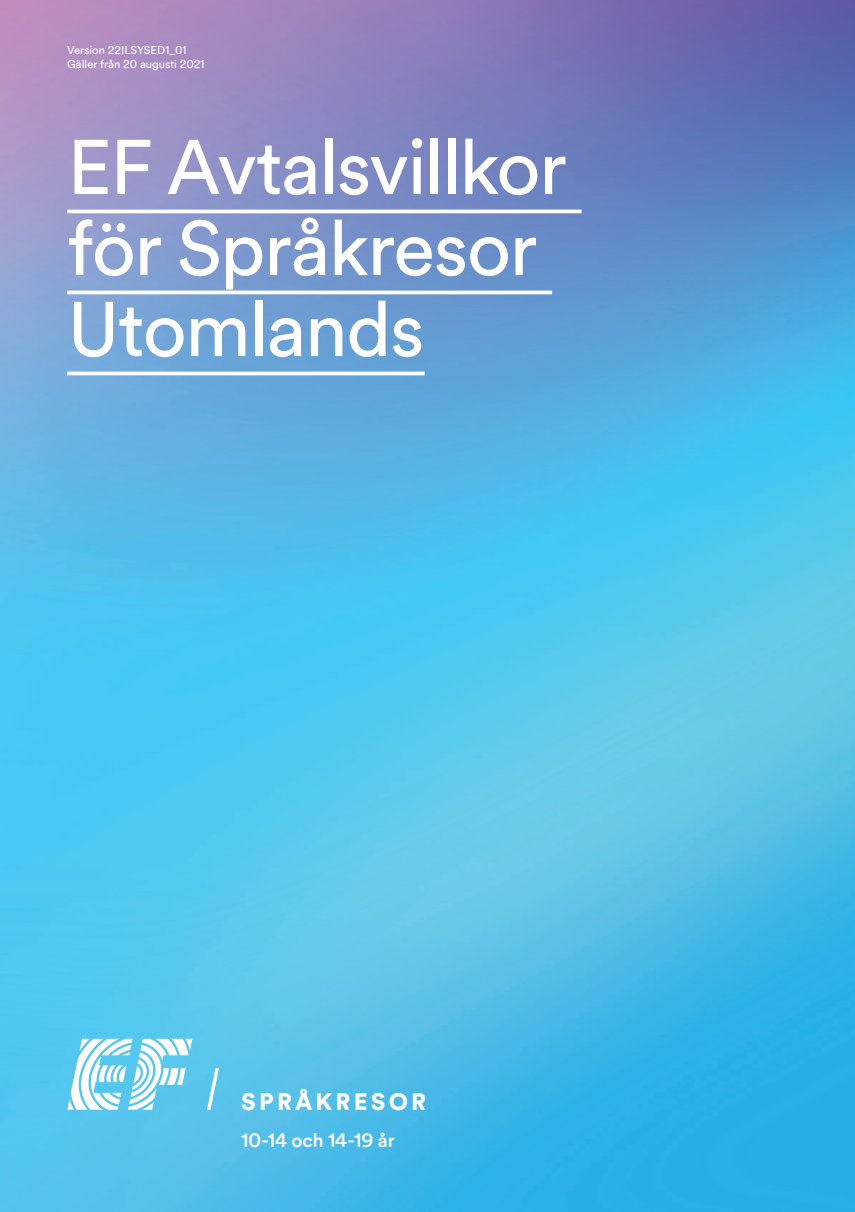
<style>
.page{position:relative;width:855px;height:1212px;background:#fff}
.page>*{position:absolute;margin:0;border:0;box-sizing:border-box;transform-origin:0 0}
._22_S_Heading_1{font:76.5px/81px "EF Circular";letter-spacing:-.02em;color:#fff}
._22_Logo_lock_up{font:900 23.7px "EF Circular";letter-spacing:.135em;color:#fff}
._22_Logo_age{font:500 19.05px "EF Circular";letter-spacing:-.01em;color:#fff}
._20_S_Body_Text{font:11.25px/13.5px "EF Circular";color:#fff}
</style>
<div class="page">
<img style="left:0;top:0;width:855px;height:1212px">
<hr style="left:67px;top:210px;width:514px;height:3px;background:#fff">
<hr style="left:67px;top:291px;width:485px;height:3px;background:#fff">
<hr style="left:67px;top:372px;width:357px;height:3px;background:#fff">
<svg style="left:207px;top:1068px;width:12px;height:42px"></svg>
<svg style="left:67px;top:1039px;width:125px;height:71px"></svg>
<p class="_20_S_Body_Text" style="left:67px;top:43px;width:139px">Version 22ILSYSED1_01<br>Gäller från 20 augusti 2021</p>
<p class="_22_S_Heading_1" style="left:67px;top:123px;width:501px">EF Avtalsvillkor för Språkresor<br>Utomlands</p>
<p class="_22_Logo_lock_up" style="left:241px;top:1085px;width:186px">SPRÅKRESOR</p>
<p class="_22_Logo_age" style="left:241px;top:1127px;width:155px">10-14 och 14-19 år</p>
</div>
